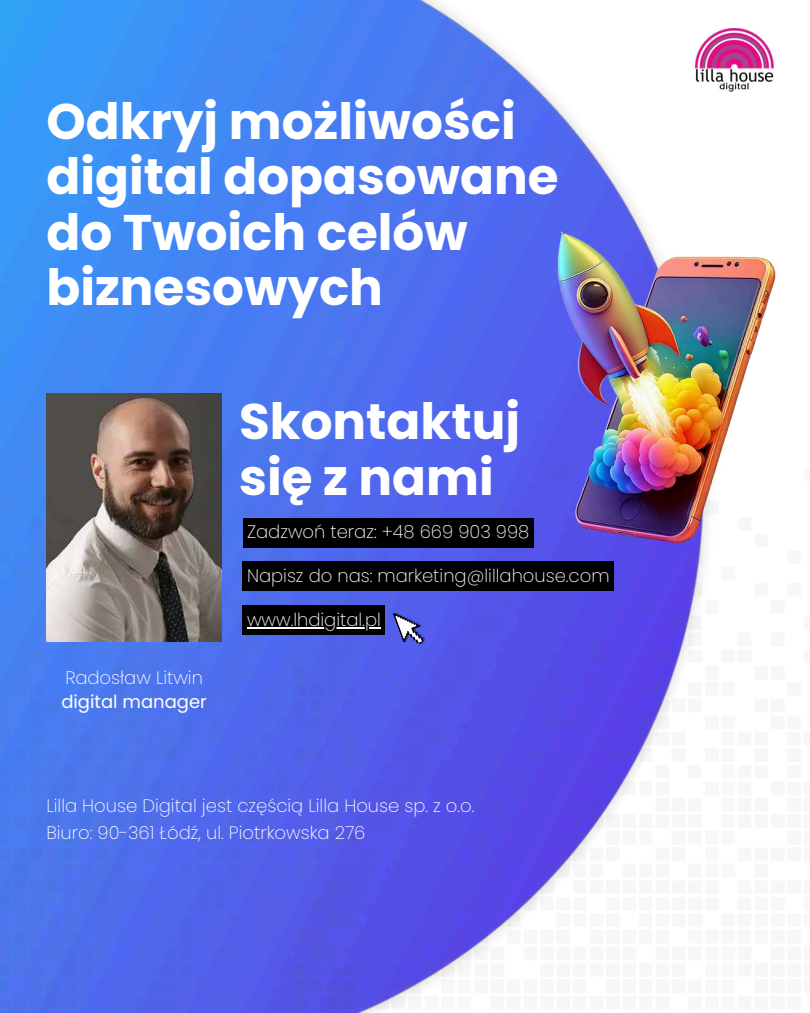
<style>
.page{position:relative;width:810px;height:1013px;background:#fff}
.page>*{position:absolute;margin:0;border:0;box-sizing:border-box;transform-origin:0 0}
.t1{font:700 50px/55.5px "Poppins";color:#fff}
.t2{font:200 18px/27px "Poppins";color:#fff}
.t3{font:18px "Poppins";color:#fff}
</style>
<div class="page">
<img style="left:0;top:0;width:774px;height:469px">
<img style="left:0;top:451px;width:356px;height:561px">
<img style="left:293px;top:469px;width:402px;height:543px">
<img style="left:428px;top:166px;width:348px;height:464px">
<img style="left:46px;top:393px;width:176px;height:248px">
<div style="left:243px;top:518px;width:291px;height:29px;background:#000"></div>
<svg style="left:393px;top:605px;width:35px;height:44px;background:#636bd2"></svg>
<img style="left:695px;top:28px;width:78px;height:63px">
<div style="left:243px;top:561px;width:371px;height:29px;background:#000"></div>
<div style="left:243px;top:605px;width:142px;height:29px;background:#000"></div>
<hr style="left:247px;top:627px;width:134px;height:1px;background:#fff">
<h1 class="t1" style="left:46px;top:94px;width:514px">Odkryj możliwości digital dopasowane do Twoich celów biznesowych</h1>
<h1 class="t1" style="left:239px;top:394px;width:283px">Skontaktuj się z nami</h1>
<p class="t2" style="left:65px;top:663px;width:139px">Radosław Litwin</p>
<p class="t3" style="left:61px;top:689px;width:147px">digital manager</p>
<p class="t2" style="left:247px;top:518px;width:284px">Zadzwoń teraz: +48 669 903 998</p>
<p class="t2" style="left:247px;top:562px;width:364px">Napisz do nas: marketing@lillahouse.com</p>
<p class="t2" style="left:247px;top:606px;width:135px">www.lhdigital.pl</p>
<p class="t2" style="left:46px;top:792px;width:430px">Lilla House Digital jest częścią Lilla House sp. z o.o.<br>Biuro: 90-361 Łódź, ul. Piotrkowska 276</p>
</div>
